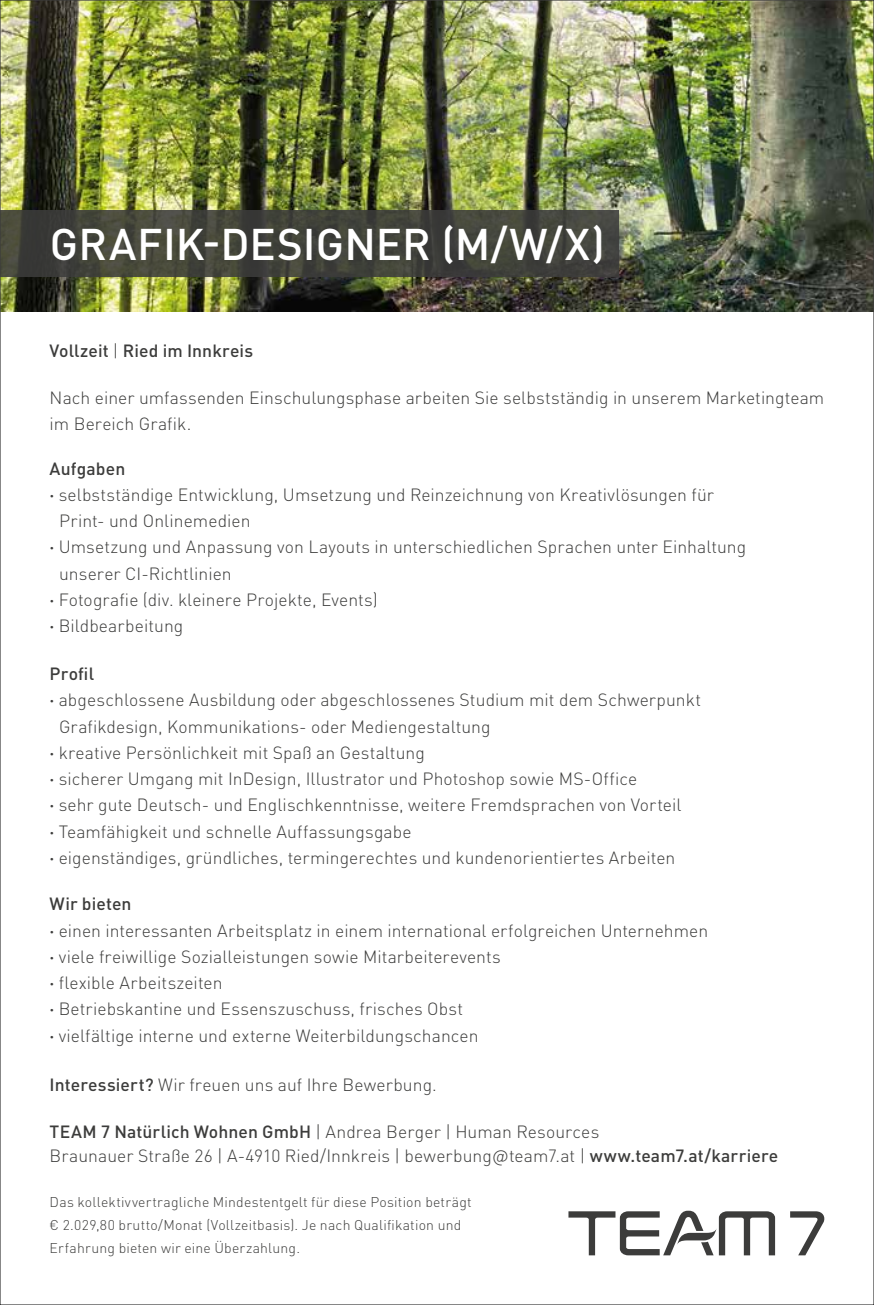
<style>
.page{position:relative;width:874px;height:1305px;background:#fff}
.page>*{position:absolute;margin:0;border:0;box-sizing:border-box;transform-origin:0 0}
.t1{font:500 43.75px "Team 7 DIN Pro";color:#fff}
.t2{font:300 17.5px/26.2px "Team 7 DIN Pro";letter-spacing:.005em;color:#3c3c3b}
.t3{font:500 17.5px "Team 7 DIN Pro";letter-spacing:.01em;color:#3c3c3b}
.t4{font:300 14px/22.8px "Team 7 DIN Pro";letter-spacing:.015em;color:#3c3c3b}
.s1{font-weight:300}
.s2{font-weight:500}
</style>
<div class="page">
<img style="left:2px;top:2px;width:869px;height:309px">
<svg style="left:790px;top:1211px;width:35px;height:44px"></svg>
<svg style="left:568px;top:1210px;width:206px;height:45px"></svg>
<div style="left:0;top:210px;width:618px;height:67px;background:linear-gradient(to right,#434439,#41433d)"></div>
<h1 class="t1" style="left:50px;top:216px;width:556px">GRAFIK-DESIGNER (M/W/X)</h1>
<p class="t3" style="left:50px;top:339px;width:205px">Vollzeit <span class="s1">|</span> Ried im Innkreis</p>
<p class="t2" style="left:50px;top:384px;width:775px">Nach einer umfassenden Einschulungsphase arbeiten Sie selbstständig in unserem Marketingteam im Bereich Grafik.</p>
<p class="t3" style="left:50px;top:457px;width:77px">Aufgaben</p>
<p class="t2" style="left:50px;top:481px;width:665px"><span class="s2">∤</span> selbstständige Entwicklung, Umsetzung und Reinzeichnung von Kreativlösungen für</p>
<p class="t2" style="left:59px;top:507px;width:193px">Print- und Onlinemedien</p>
<p class="t2" style="left:50px;top:534px;width:697px"><span class="s2">∤</span> Umsetzung und Anpassung von Layouts in unterschiedlichen Sprachen unter Einhaltung</p>
<p class="t2" style="left:59px;top:560px;width:174px">unserer CI-Richtlinien</p>
<p class="t2" style="left:50px;top:586px;width:329px"><span class="s2">∤</span> Fotografie (div. kleinere Projekte, Events)</p>
<p class="t2" style="left:50px;top:612px;width:135px"><span class="s2">∤</span> Bildbearbeitung</p>
<p class="t3" style="left:50px;top:662px;width:46px">Profil</p>
<p class="t2" style="left:50px;top:687px;width:652px"><span class="s2">∤</span> abgeschlossene Ausbildung oder abgeschlossenes Studium mit dem Schwerpunkt</p>
<p class="t2" style="left:59px;top:713px;width:433px">Grafikdesign, Kommunikations- oder Mediengestaltung</p>
<p class="t2" style="left:50px;top:739px;width:376px"><span class="s2">∤</span> kreative Persönlichkeit mit Spaß an Gestaltung</p>
<p class="t2" style="left:50px;top:765px;width:589px"><span class="s2">∤</span> sicherer Umgang mit InDesign, Illustrator und Photoshop sowie MS-Office</p>
<p class="t2" style="left:50px;top:792px;width:633px"><span class="s2">∤</span> sehr gute Deutsch- und Englischkenntnisse, weitere Fremdsprachen von Vorteil</p>
<p class="t2" style="left:50px;top:818px;width:363px"><span class="s2">∤</span> Teamfähigkeit und schnelle Auffassungsgabe</p>
<p class="t2" style="left:50px;top:844px;width:627px"><span class="s2">∤</span> eigenständiges, gründliches, termingerechtes und kundenorientiertes Arbeiten</p>
<p class="t2" style="left:50px;top:890px;width:659px"><span class="s2">Wir bieten<br>∤</span> einen interessanten Arbeitsplatz in einem international erfolgreichen Unternehmen <span class="s2">∤</span> viele freiwillige Sozialleistungen sowie Mitarbeiterevents<br><span class="s2">∤</span> flexible Arbeitszeiten<br><span class="s2">∤</span> Betriebskantine und Essenszuschuss, frisches Obst<br><span class="s2">∤</span> vielfältige interne und externe Weiterbildungschancen</p>
<p class="t2" style="left:50px;top:1071px;width:388px"><span class="s2">Interessiert?</span> Wir freuen uns auf Ihre Bewerbung.</p>
<p class="t2" style="left:50px;top:1119px;width:729px;line-height:24.5px"><span class="s2">TEAM 7 Natürlich Wohnen GmbH</span> | Andrea Berger | Human Resources<br>Braunauer Straße 26 | A-4910 Ried/Innkreis | bewerbung@team7.at | <span class="s2">www.team7.at/karriere</span></p>
<p class="t4" style="left:50px;top:1190px;width:423px">Das kollektivvertragliche Mindestentgelt für diese Position beträgt € 2.029,80 brutto/Monat (Vollzeitbasis). Je nach Qualifikation und<br>Erfahrung bieten wir eine Überzahlung.</p>
</div>
